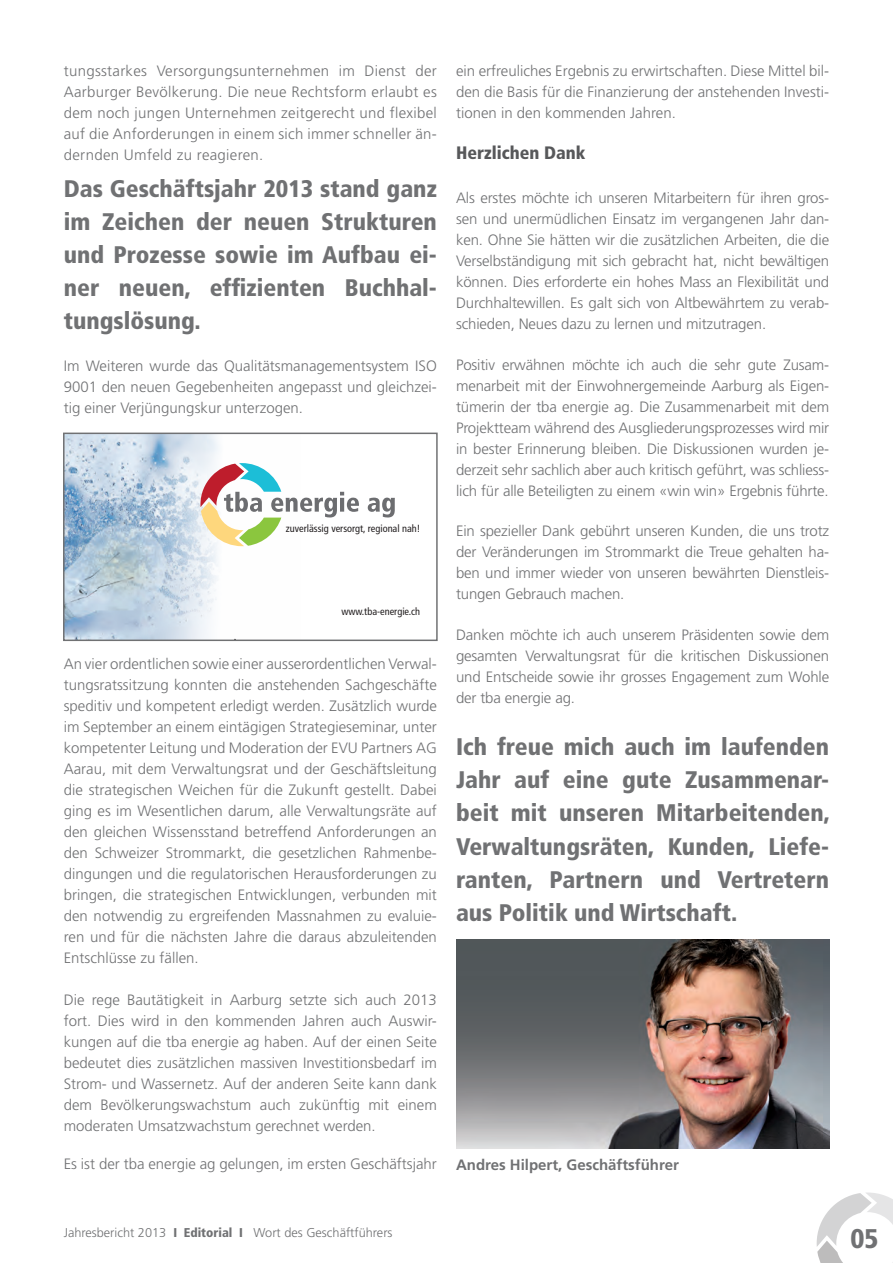
<style>
.page{position:relative;width:893px;height:1263px;background:#fff}
.page>*{position:absolute;margin:0;border:0;box-sizing:border-box;transform-origin:0 0}
.t1{font:900 condensed 27px "Frutiger";color:#707173}
.t2{font:900 condensed 24px/33px "Frutiger";color:#707173;text-align:justify}
.t3{font:900 condensed 18px "Frutiger";color:#57585a}
.t4{font:300 15px/21px "Frutiger";color:#707173;text-align:justify}
.t5{font:700 15px "Frutiger";color:#707173}
.t6{font:300 12.75px "Frutiger";color:#707173}
.t7{font:condensed 10.35px "Frutiger";color:#231f20}
.s1{font-weight:900;font-stretch:condensed}
</style>
<div class="page">
<svg style="left:817px;top:1192px;width:76px;height:71px"></svg>
<img style="left:66px;top:436px;width:178px;height:202px">
<svg style="left:200px;top:463px;width:159px;height:83px"></svg>
<svg style="left:368px;top:498px;width:27px;height:19px"></svg>
<div style="left:63px;top:433px;width:375px;height:208px;border:2px solid #707173"></div>
<img style="left:456px;top:940px;width:373px;height:208px">
<p class="t4" style="left:64px;top:60px;width:375px">tungsstarkes Versorgungsunternehmen im Dienst der Aarburger Bevölkerung. Die neue Rechtsform erlaubt es dem noch jungen Unternehmen zeitgerecht und flexibel auf die Anforderungen in einem sich immer schneller än&shy;dernden Umfeld zu reagieren.</p>
<h2 class="t2" style="left:64px;top:172px;width:375px">Das Geschäftsjahr 2013 stand ganz im Zeichen der neuen Strukturen und Prozesse sowie im Aufbau ei&shy;ner neuen, effizienten Buchhal&shy;tungslösung.</h2>
<p class="t4" style="left:64px;top:355px;width:375px">Im Weiteren wurde das Qualitätsmanagementsystem ISO 9001 den neuen Gegebenheiten angepasst und gleichzei&shy;tig einer Verjüngungskur unterzogen.</p>
<p class="t7" style="left:286px;top:523px;width:136px">zuverlässig versorgt, regional nah!</p>
<p class="t7" style="left:341px;top:605px;width:80px">www.tba-energie.ch</p>
<p class="t4" style="left:64px;top:654px;width:375px">An vier ordentlichen sowie einer ausserordentlichen Verwal&shy;tungsratssitzung konnten die anstehenden Sachgeschäfte speditiv und kompetent erledigt werden. Zusätzlich wurde im September an einem eintägigen Strategieseminar, unter kompetenter Leitung und Moderation der EVU Partners AG Aarau, mit dem Verwaltungsrat und der Geschäftsleitung die strategischen Weichen für die Zukunft gestellt. Dabei ging es im Wesentlichen darum, alle Verwaltungsräte auf den gleichen Wissensstand betreffend Anforderungen an den Schweizer Strommarkt, die gesetzlichen Rahmenbe&shy;dingungen und die regulatorischen Herausforderungen zu bringen, die strategischen Entwicklungen, verbunden mit den notwendig zu ergreifenden Massnahmen zu evaluie&shy;ren und für die nächsten Jahre die daraus abzuleitenden Entschlüsse zu fällen.</p>
<p class="t4" style="left:64px;top:990px;width:375px">Die rege Bautätigkeit in Aarburg setzte sich auch 2013 fort. Dies wird in den kommenden Jahren auch Auswir&shy;kungen auf die tba energie ag haben. Auf der einen Seite bedeutet dies zusätzlichen massiven Investitionsbedarf im Strom- und Wassernetz. Auf der anderen Seite kann dank dem Bevölkerungswachstum auch zukünftig mit einem moderaten Umsatzwachstum gerechnet werden.</p>
<p class="t4" style="left:64px;top:1153px;width:375px">Es ist der tba energie ag gelungen, im ersten Geschäftsjahr</p>
<p class="t4" style="left:456px;top:60px;width:375px">ein erfreuliches Ergebnis zu erwirtschaften. Diese Mittel bil&shy;den die Basis für die Finanzierung der anstehenden Investi&shy;tionen in den kommenden Jahren.</p>
<p class="t3" style="left:456px;top:142px;width:131px">Herzlichen Dank</p>
<p class="t4" style="left:456px;top:188px;width:375px">Als erstes möchte ich unseren Mitarbeitern für ihren gros&shy;sen und unermüdlichen Einsatz im vergangenen Jahr dan&shy;ken. Ohne Sie hätten wir die zusätzlichen Arbeiten, die die Verselbständigung mit sich gebracht hat, nicht bewältigen können. Dies erforderte ein hohes Mass an Flexibilität und Durchhaltewillen. Es galt sich von Altbewährtem zu verab&shy;schieden, Neues dazu zu lernen und mitzutragen.</p>
<p class="t4" style="left:456px;top:354px;width:375px">Positiv erwähnen möchte ich auch die sehr gute Zusam&shy;menarbeit mit der Einwohnergemeinde Aarburg als Eigen&shy;tümerin der tba energie ag. Die Zusammenarbeit mit dem Projektteam während des Ausgliederungsprozesses wird mir in bester Erinnerung bleiben. Die Diskussionen wurden je&shy;derzeit sehr sachlich aber auch kritisch geführt, was schliess&shy;lich für alle Beteiligten zu einem «win win» Ergebnis führte.</p>
<p class="t4" style="left:456px;top:521px;width:375px">Ein spezieller Dank gebührt unseren Kunden, die uns trotz der Veränderungen im Strommarkt die Treue gehalten ha&shy;ben und immer wieder von unseren bewährten Dienstleis&shy;tungen Gebrauch machen.</p>
<p class="t4" style="left:456px;top:624px;width:375px">Danken möchte ich auch unserem Präsidenten sowie dem gesamten Verwaltungsrat für die kritischen Diskussionen und Entscheide sowie ihr grosses Engagement zum Wohle der tba energie ag.</p>
<h2 class="t2" style="left:456px;top:731px;width:376px">Ich freue mich auch im laufenden Jahr auf eine gute Zusammenar&shy;beit mit unseren Mitarbeitenden, Verwaltungsräten, Kunden, Liefe&shy;ranten, Partnern und Vertretern aus Politik und Wirtschaft.</h2>
<p class="t5" style="left:456px;top:1155px;width:224px">Andres Hilpert, Geschäftsführer</p>
<p class="t6" style="left:64px;top:1226px;width:330px">Jahresbericht 2013 <span class="s1">I Editorial I</span> Wort des Geschäftführers</p>
<h1 class="t1" style="left:851px;top:1222px;width:30px">05</h1>
</div>
